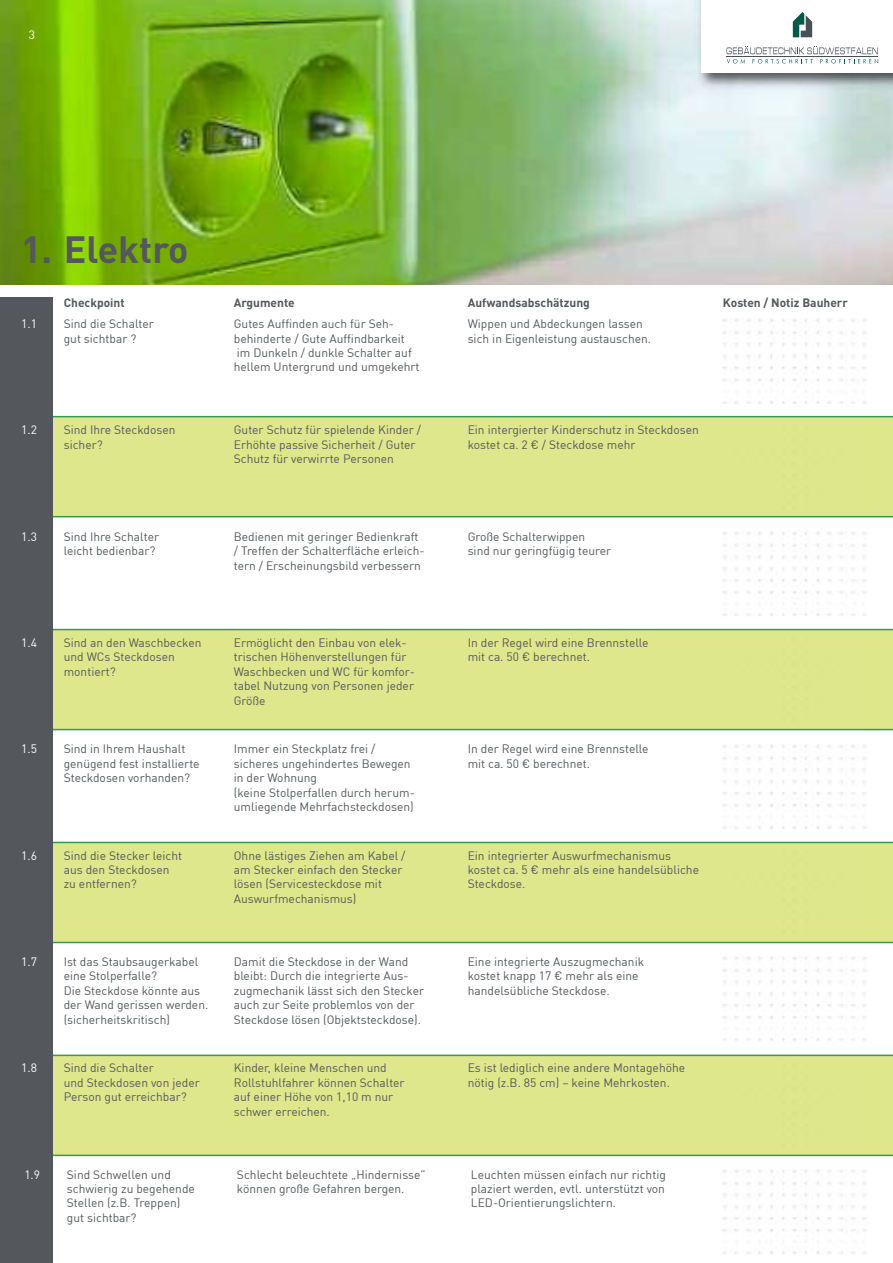
<style>
.page{position:relative;width:893px;height:1263px;background:#fff}
.page>*{position:absolute;margin:0;border:0;box-sizing:border-box;transform-origin:0 0}
.t1{font:700 37.5px "DIN Pro";color:#54585c}
.t2{font:12px/14.4px "DIN Pro";color:#54585c}
.t3{font:700 12px "DIN Pro";color:#54585c}
.t4{font:12px "DIN Pro";color:#fff}
</style>
<div class="page">
<div style="left:52px;top:1054px;width:841px;height:102px;background:#dfe78c"></div>
<div style="left:52px;top:842px;width:841px;height:101px;background:#dfe78c"></div>
<div style="left:52px;top:629px;width:841px;height:101px;background:#dfe78c"></div>
<div style="left:52px;top:416px;width:841px;height:101px;background:#dfe78c"></div>
<div style="left:0;top:298px;width:52px;height:965px;background:#54585c"></div>
<img style="left:0;top:0;width:893px;height:285px">
<img style="left:694px;top:0;width:199px;height:92px">
<div style="left:702px;top:0;width:191px;height:72px;background:#fff"></div>
<svg style="left:793px;top:12px;width:19px;height:25px"></svg>
<svg style="left:726px;top:46px;width:152px;height:18px"></svg>
<div style="left:723px;top:638px;width:149px;height:85px;background:#dee78c"></div>
<img style="left:723px;top:744px;width:144px;height:85px">
<img style="left:723px;top:319px;width:144px;height:85px">
<div style="left:723px;top:425px;width:149px;height:85px;background:#dee78c"></div>
<img style="left:723px;top:531px;width:144px;height:85px">
<div style="left:723px;top:1063px;width:149px;height:85px;background:#dee78c"></div>
<div style="left:723px;top:850px;width:149px;height:85px;background:#dee78c"></div>
<img style="left:723px;top:957px;width:144px;height:84px">
<img style="left:723px;top:1169px;width:144px;height:85px">
<p class="t4" style="left:29px;top:30px;width:8px">3</p>
<h1 class="t1" style="left:21px;top:236px;width:169px">1. Elektro</h1>
<p class="t3" style="left:64px;top:298px;width:62px">Checkpoint</p>
<p class="t3" style="left:234px;top:298px;width:63px">Argumente</p>
<p class="t3" style="left:468px;top:298px;width:124px">Aufwandsabschätzung</p>
<p class="t3" style="left:723px;top:298px;width:127px">Kosten / Notiz Bauherr</p>
<p class="t2" style="left:234px;top:318px;width:187px">Gutes Auffinden auch für Seh&shy;behinderte / Gute Auffindbarkeit im Dunkeln / dunkle Schalter auf hellem Untergrund und umgekehrt</p>
<p class="t4" style="left:21px;top:319px;width:17px">1.1</p>
<p class="t2" style="left:64px;top:318px;width:92px">Sind die Schalter gut sichtbar ?</p>
<p class="t2" style="left:468px;top:318px;width:185px">Wippen und Abdeckungen lassen sich in Eigenleistung austauschen.</p>
<p class="t2" style="left:234px;top:424px;width:189px">Guter Schutz für spielende Kinder /<br>Erhöhte passive Sicherheit / Guter<br>Schutz für verwirrte Personen</p>
<p class="t4" style="left:21px;top:425px;width:17px">1.2</p>
<p class="t2" style="left:64px;top:424px;width:113px">Sind Ihre Steckdosen sicher?</p>
<p class="t2" style="left:468px;top:424px;width:233px">Ein intergierter Kinderschutz in Steckdosen kostet ca. 2 € / Steckdose mehr</p>
<p class="t4" style="left:21px;top:531px;width:17px">1.3</p>
<p class="t2" style="left:64px;top:530px;width:97px">Sind Ihre Schalter leicht bedienbar?</p>
<p class="t2" style="left:468px;top:530px;width:145px">Große Schalterwippen<br>sind nur geringfügig teurer</p>
<p class="t2" style="left:234px;top:530px;width:192px">Bedienen mit geringer Bedienkraft / Treffen der Schalterfläche erleich&shy;tern / Erscheinungsbild verbessern</p>
<p class="t4" style="left:21px;top:638px;width:17px">1.4</p>
<p class="t2" style="left:64px;top:637px;width:139px">Sind an den Waschbecken und WCs Steckdosen montiert?</p>
<p class="t2" style="left:468px;top:637px;width:182px">In der Regel wird eine Brennstelle mit ca. 50 € berechnet.</p>
<p class="t2" style="left:234px;top:637px;width:183px">Ermöglicht den Einbau von elek&shy;trischen Höhenverstellungen für<br>Waschbecken und WC für komfor&shy;tabel Nutzung von Personen jeder<br>Größe</p>
<p class="t2" style="left:234px;top:743px;width:182px">Immer ein Steckplatz frei / sicheres ungehindertes Bewegen in der Wohnung<br>(keine Stolperfallen durch herum&shy;umliegende Mehrfachsteckdosen)</p>
<p class="t4" style="left:21px;top:744px;width:17px">1.5</p>
<p class="t2" style="left:64px;top:743px;width:137px">Sind in Ihrem Haushalt genügend fest installierte<br>Steckdosen vorhanden?</p>
<p class="t2" style="left:468px;top:743px;width:182px">In der Regel wird eine Brennstelle mit ca. 50 € berechnet.</p>
<p class="t2" style="left:234px;top:849px;width:173px">Ohne lästiges Ziehen am Kabel / am Stecker einfach den Stecker lösen (Servicesteckdose mit<br>Auswurfmechanismus)</p>
<p class="t4" style="left:21px;top:850px;width:17px">1.6</p>
<p class="t2" style="left:64px;top:849px;width:120px">Sind die Stecker leicht aus den Steckdosen zu entfernen?</p>
<p class="t2" style="left:468px;top:849px;width:233px">Ein integrierter Auswurfmechanismus kostet ca. 5 € mehr als eine handelsübliche<br>Steckdose.</p>
<p class="t2" style="left:234px;top:955px;width:192px">Damit die Steckdose in der Wand bleibt: Durch die integrierte Aus&shy;zugmechanik lässt sich den Stecker auch zur Seite problemlos von der Steckdose lösen (Objektsteckdose).</p>
<p class="t4" style="left:21px;top:957px;width:17px">1.7</p>
<p class="t2" style="left:64px;top:955px;width:146px">Ist das Staubsaugerkabel eine Stolperfalle?<br>Die Steckdose könnte aus der Wand gerissen werden. (sicherheitskritisch)</p>
<p class="t2" style="left:468px;top:955px;width:178px">Eine integrierte Auszugmechanik kostet knapp 17 € mehr als eine handelsübliche Steckdose.</p>
<p class="t2" style="left:234px;top:1062px;width:172px">Kinder, kleine Menschen und<br>Rollstuhlfahrer können Schalter auf einer Höhe von 1,10 m nur schwer erreichen.</p>
<p class="t4" style="left:21px;top:1063px;width:17px">1.8</p>
<p class="t2" style="left:64px;top:1062px;width:138px">Sind die Schalter<br>und Steckdosen von jeder<br>Person gut erreichbar?</p>
<p class="t2" style="left:468px;top:1062px;width:219px">Es ist lediglich eine andere Montagehöhe nötig (z.B. 85 cm) – keine Mehrkosten.</p>
<p class="t4" style="left:24px;top:1169px;width:17px">1.9</p>
<p class="t2" style="left:67px;top:1168px;width:130px">Sind Schwellen und schwierig zu begehende<br>Stellen (z.B. Treppen) gut sichtbar?</p>
<p class="t2" style="left:471px;top:1168px;width:197px;text-align:justify">Leuchten müssen einfach nur richtig plaziert werden, evtl. unterstützt von LED-Orientierungslichtern.</p>
<p class="t2" style="left:237px;top:1168px;width:190px">Schlecht beleuchtete „Hindernisse” können große Gefahren bergen.</p>
</div>
